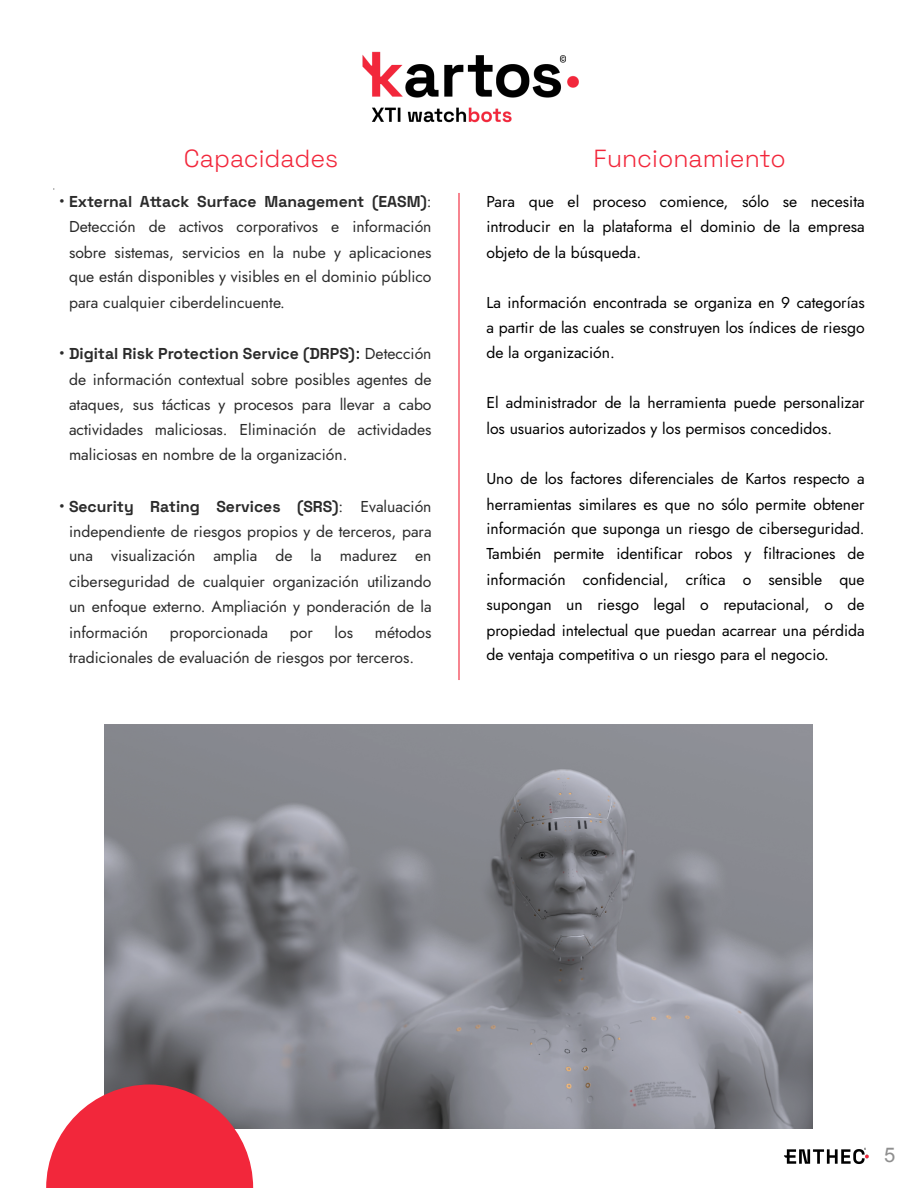
<style>
.page{position:relative;width:918px;height:1188px;background:#fff}
.page>*{position:absolute;margin:0;border:0;box-sizing:border-box;transform-origin:0 0}
.t1{font:300 24.75px "Space Grotesk";color:#f2273b}
.t2{font:20.25px "Arial";color:#8f8f8f}
.t3{font:15.75px/25.2px "Jost";color:#000;text-align:justify}
.t4{font:15.75px/25.3px "Jost";color:#2b2b2b;text-align:justify}
.t5{font:700 15.75px "Space Grotesk";color:#2b2b2b}
.s1{font-family:"Arial";font-weight:400;font-size:14.25px}
.s2{font-family:"Jost";font-weight:400}
.s3{font-family:"Jost";font-weight:400;color:rgb(0 0 0/0)}
</style>
<div class="page">
<img style="left:105px;top:725px;width:708px;height:403px">
<svg style="left:46px;top:1084px;width:207px;height:104px;background:#e64858"></svg>
<hr style="left:458px;top:194px;width:2px;height:485px;background:#f2273b">
<img style="left:362px;top:51px;width:217px;height:72px">
<img style="left:784px;top:1147px;width:85px;height:17px">
<h1 class="t1" style="left:184px;top:143px;width:156px">Capacidades</h1>
<p class="t5" style="left:60px;top:192px;width:374px"><span class="s1">•</span> External Attack Surface Management (EASM)<span class="s2">:</span></p>
<p class="t4" style="left:69px;top:214px;width:364px">Detección de activos corporativos e información sobre sistemas, servicios en la nube y aplicaciones que están disponibles y visibles en el dominio público para cualquier ciberdelincuente.</p>
<p class="t5" style="left:60px;top:344px;width:374px"><span class="s1">•</span> Digital Risk Protection Service (DRPS)<span class="s3">:</span> <span class="s2">Detección</span></p>
<p class="t4" style="left:69px;top:367px;width:364px">de información contextual sobre posibles agentes de ataques, sus tácticas y procesos para llevar a cabo actividades maliciosas. Eliminación de actividades maliciosas en nombre de la organización.</p>
<p class="t5" style="left:60px;top:497px;width:374px"><span class="s1">•</span> Security Rating Services (SRS)<span class="s2">: Evaluación</span></p>
<p class="t4" style="left:69px;top:518px;width:364px">independiente de riesgos propios y de terceros, para una visualización amplia de la madurez en ciberseguridad de cualquier organización utilizando un enfoque externo. Ampliación y ponderación de la información</p>
<p class="t4" style="left:69px;top:620px;width:364px;line-height:24.8px;text-indent:306px">métodos tradicionales de evaluación de riesgos por terceros.</p>
<p class="t4" style="left:170px;top:620px;width:100px">proporcionada</p>
<p class="t4" style="left:290px;top:620px;width:24px">por</p>
<p class="t4" style="left:335px;top:620px;width:20px">los</p>
<h1 class="t1" style="left:594px;top:143px;width:194px">Funcionamiento</h1>
<p class="t3" style="left:486px;top:189px;width:380px">Para que el proceso comience, sólo se necesita introducir en la plataforma el dominio de la empresa objeto de la búsqueda.</p>
<p class="t3" style="left:486px;top:290px;width:380px;line-height:24.8px">La información encontrada se organiza en 9 categorías a partir de las cuales se construyen los índices de riesgo de la organización.</p>
<p class="t3" style="left:486px;top:390px;width:380px;line-height:25.8px">El administrador de la herramienta puede personalizar los usuarios autorizados y los permisos concedidos.</p>
<p class="t3" style="left:486px;top:466px;width:380px">Uno de los factores diferenciales de Kartos respecto a herramientas similares es que no sólo permite obtener información que suponga un riesgo de ciberseguridad.<br>También permite identificar robos y filtraciones de información confidencial, crítica o sensible que supongan un riesgo legal o reputacional, o de propiedad intelectual que puedan acarrear una pérdida de ventaja competitiva o un riesgo para el negocio.</p>
<p class="t2" style="left:884px;top:1144px;width:13px">5</p>
</div>
